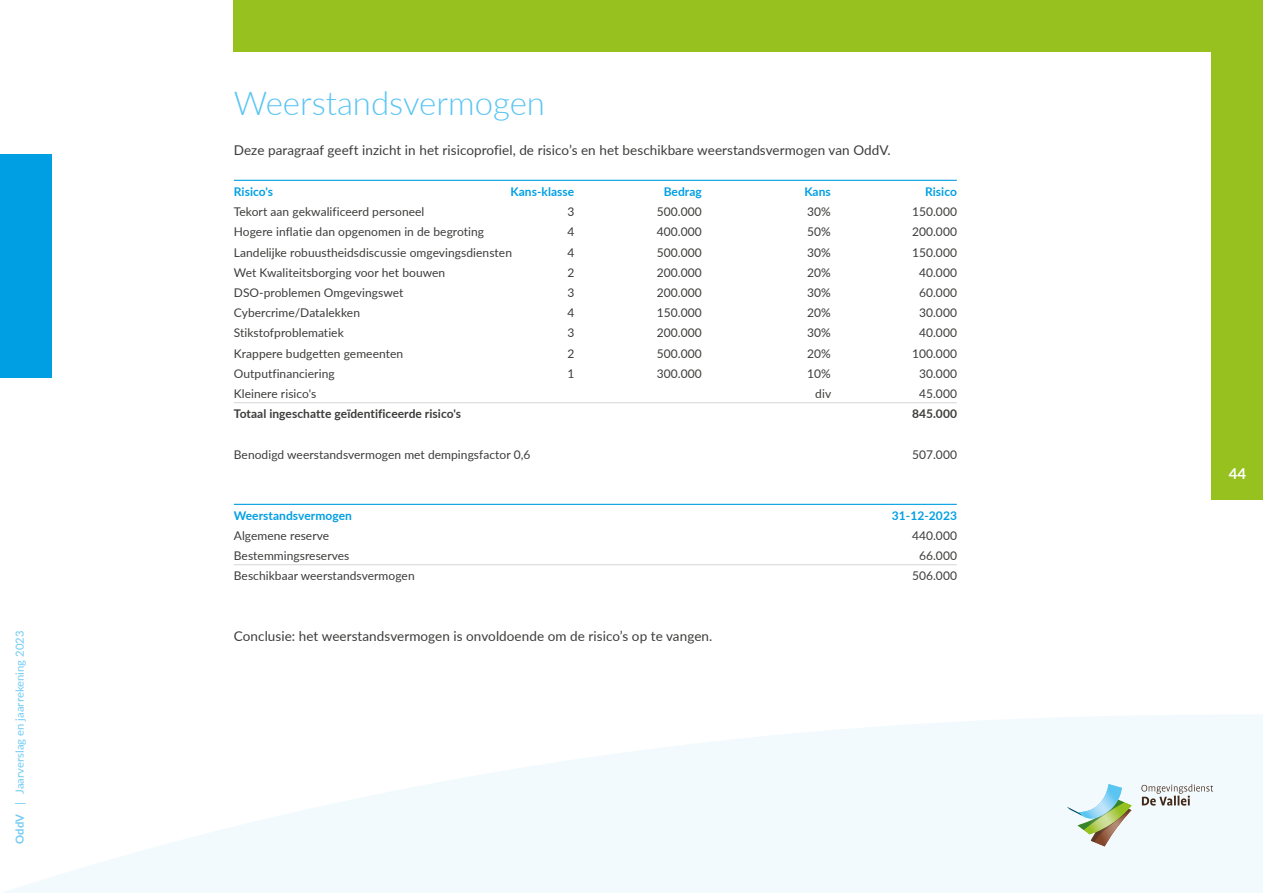
<style>
.page{position:relative;width:1263px;height:893px;background:#fff}
.page>*{position:absolute;margin:0;border:0;box-sizing:border-box;transform-origin:0 0}
.t1{font:300 33px "Lato";color:#5bc5f2}
.t2{font:700 15px "Lato";color:#fff}
.t3{font:13.5px "Lato";letter-spacing:.005em;color:#3c3c3b}
.t4{font:12px "Lato";letter-spacing:.005em;color:#3c3c3b}
.t5{font:700 12px "Lato";letter-spacing:.005em;color:#009fe3}
.t6{font:700 12px "Lato";letter-spacing:.005em;color:#3c3c3b}
.t7{font:11.25px "Lato";letter-spacing:.005em;color:#71cbf4}
.s1{font-weight:700}
</style>
<div class="page">
<div style="left:1212px;top:0;width:51px;height:500px;background:#96c11e"></div>
<div style="left:234px;top:0;width:1008px;height:51px;background:#96c11e"></div>
<svg style="left:3px;top:715px;width:1260px;height:178px;fill:#f3fafe"></svg>
<div style="left:0;top:154px;width:51px;height:224px;background:#009fe3"></div>
<hr style="left:234px;top:180px;width:723px;height:1px;background:#009fe3">
<hr style="left:234px;top:402px;width:723px;height:1px;background:#d5d5d5">
<hr style="left:234px;top:504px;width:723px;height:1px;background:#009fe3">
<hr style="left:234px;top:564px;width:723px;height:1px;background:#d5d5d5">
<svg style="left:1141px;top:784px;width:72px;height:22px"></svg>
<svg style="left:1067px;top:784px;width:64px;height:62px"></svg>
<img style="left:1078px;top:784px;width:44px;height:34px">
<p class="t7" style="left:12px;top:844px;width:215px;rotate:-90deg"><span class="s1">OddV</span> | Jaarverslag en jaarrekening 2023</p>
<h1 class="t1" style="left:234px;top:80px;width:313px">Weerstandsvermogen</h1>
<p class="t3" style="left:234px;top:141px;width:658px">Deze paragraaf geeft inzicht in het risicoprofiel, de risico’s en het beschikbare weerstandsvermogen van OddV.</p>
<p class="t5" style="left:234px;top:183px;width:41px">Risico's</p>
<p class="t5" style="left:510px;top:183px;width:65px">Kans-klasse</p>
<p class="t5" style="left:664px;top:183px;width:40px">Bedrag</p>
<p class="t5" style="left:804px;top:183px;width:28px">Kans</p>
<p class="t5" style="left:925px;top:183px;width:33px">Risico</p>
<p class="t4" style="left:234px;top:203px;width:192px">Tekort aan gekwalificeerd personeel</p>
<p class="t4" style="left:567px;top:203px;width:8px">3</p>
<p class="t4" style="left:657px;top:203px;width:46px">500.000</p>
<p class="t4" style="left:807px;top:203px;width:25px">30%</p>
<p class="t4" style="left:912px;top:203px;width:46px">150.000</p>
<p class="t4" style="left:234px;top:223px;width:252px">Hogere inflatie dan opgenomen in de begroting</p>
<p class="t4" style="left:567px;top:223px;width:8px">4</p>
<p class="t4" style="left:657px;top:223px;width:46px">400.000</p>
<p class="t4" style="left:807px;top:223px;width:25px">50%</p>
<p class="t4" style="left:912px;top:223px;width:46px">200.000</p>
<p class="t4" style="left:234px;top:244px;width:280px">Landelijke robuustheidsdiscussie omgevingsdiensten</p>
<p class="t4" style="left:567px;top:244px;width:8px">4</p>
<p class="t4" style="left:657px;top:244px;width:46px">500.000</p>
<p class="t4" style="left:807px;top:244px;width:25px">30%</p>
<p class="t4" style="left:912px;top:244px;width:46px">150.000</p>
<p class="t4" style="left:234px;top:264px;width:213px">Wet Kwaliteitsborging voor het bouwen</p>
<p class="t4" style="left:567px;top:264px;width:8px">2</p>
<p class="t4" style="left:657px;top:264px;width:46px">200.000</p>
<p class="t4" style="left:807px;top:264px;width:25px">20%</p>
<p class="t4" style="left:919px;top:264px;width:39px">40.000</p>
<p class="t4" style="left:234px;top:284px;width:171px">DSO-problemen Omgevingswet</p>
<p class="t4" style="left:567px;top:284px;width:8px">3</p>
<p class="t4" style="left:657px;top:284px;width:46px">200.000</p>
<p class="t4" style="left:807px;top:284px;width:25px">30%</p>
<p class="t4" style="left:919px;top:284px;width:39px">60.000</p>
<p class="t4" style="left:234px;top:304px;width:128px">Cybercrime/Datalekken</p>
<p class="t4" style="left:567px;top:304px;width:8px">4</p>
<p class="t4" style="left:657px;top:304px;width:46px">150.000</p>
<p class="t4" style="left:807px;top:304px;width:25px">20%</p>
<p class="t4" style="left:919px;top:304px;width:39px">30.000</p>
<p class="t4" style="left:234px;top:325px;width:111px">Stikstofproblematiek</p>
<p class="t4" style="left:567px;top:325px;width:8px">3</p>
<p class="t4" style="left:657px;top:325px;width:46px">200.000</p>
<p class="t4" style="left:807px;top:325px;width:25px">30%</p>
<p class="t4" style="left:919px;top:325px;width:39px">40.000</p>
<p class="t4" style="left:234px;top:345px;width:171px">Krappere budgetten gemeenten</p>
<p class="t4" style="left:567px;top:345px;width:8px">2</p>
<p class="t4" style="left:657px;top:345px;width:46px">500.000</p>
<p class="t4" style="left:807px;top:345px;width:25px">20%</p>
<p class="t4" style="left:912px;top:345px;width:46px">100.000</p>
<p class="t4" style="left:234px;top:365px;width:102px">Outputfinanciering</p>
<p class="t4" style="left:567px;top:365px;width:8px">1</p>
<p class="t4" style="left:657px;top:365px;width:46px">300.000</p>
<p class="t4" style="left:807px;top:365px;width:25px">10%</p>
<p class="t4" style="left:919px;top:365px;width:39px">30.000</p>
<p class="t4" style="left:234px;top:385px;width:84px">Kleinere risico's</p>
<p class="t4" style="left:815px;top:385px;width:17px">div</p>
<p class="t4" style="left:919px;top:385px;width:39px">45.000</p>
<p class="t6" style="left:234px;top:405px;width:229px">Totaal ingeschatte geïdentificeerde risico's</p>
<p class="t6" style="left:912px;top:405px;width:46px">845.000</p>
<p class="t4" style="left:234px;top:446px;width:298px">Benodigd weerstandsvermogen met dempingsfactor 0,6</p>
<p class="t4" style="left:912px;top:446px;width:46px">507.000</p>
<p class="t5" style="left:234px;top:506px;width:120px">Weerstandsvermogen</p>
<p class="t5" style="left:892px;top:506px;width:67px">31-12-2023</p>
<p class="t4" style="left:234px;top:527px;width:97px">Algemene reserve</p>
<p class="t4" style="left:912px;top:527px;width:46px">440.000</p>
<p class="t4" style="left:234px;top:547px;width:117px">Bestemmingsreserves</p>
<p class="t4" style="left:919px;top:547px;width:39px">66.000</p>
<p class="t4" style="left:234px;top:567px;width:182px">Beschikbaar weerstandsvermogen</p>
<p class="t4" style="left:912px;top:567px;width:46px">506.000</p>
<p class="t3" style="left:234px;top:627px;width:480px">Conclusie: het weerstandsvermogen is onvoldoende om de risico’s op te vangen.</p>
<p class="t2" style="left:1229px;top:463px;width:19px">44</p>
</div>
